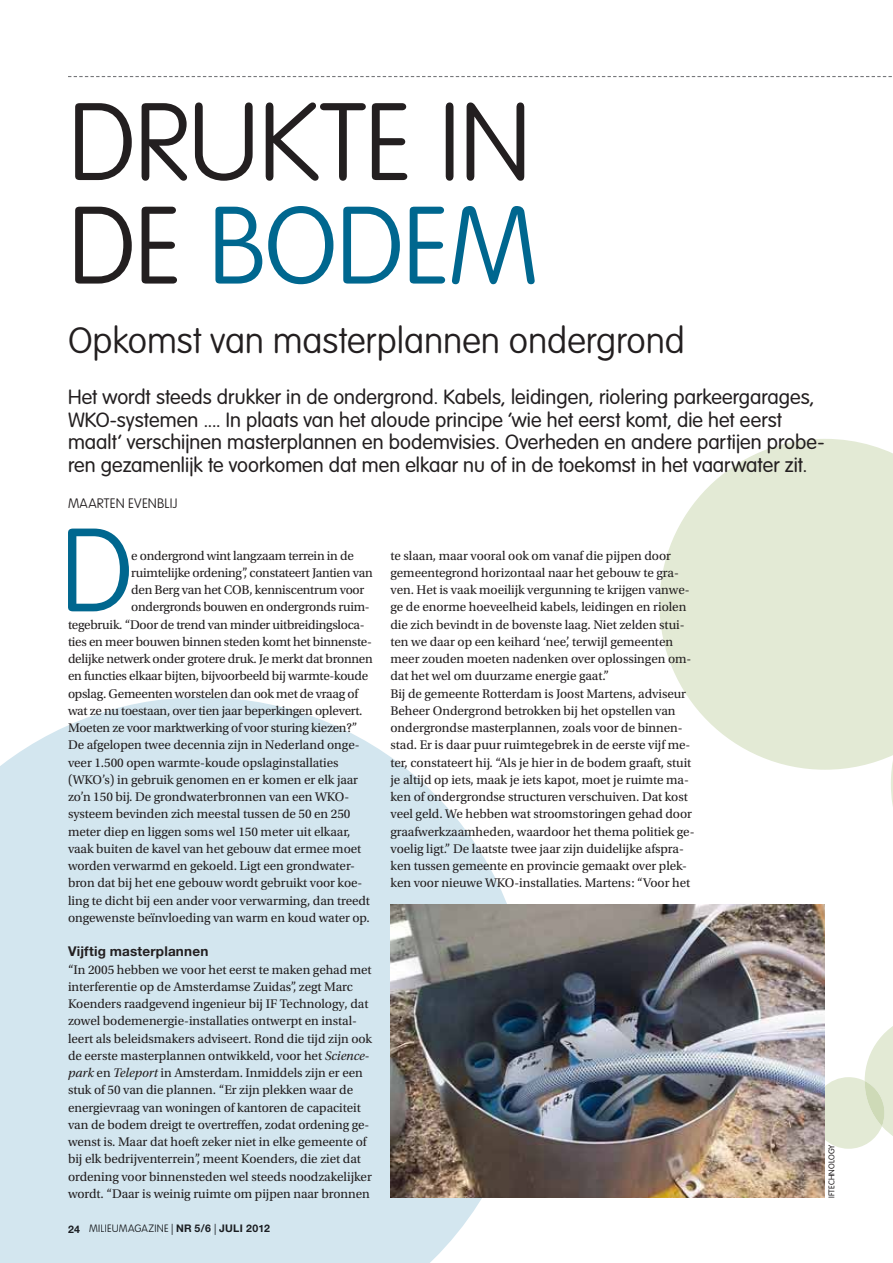
<style>
.page{position:relative;width:893px;height:1263px;background:#fff}
.page>*{position:absolute;margin:0;border:0;box-sizing:border-box;transform-origin:0 0}
.t1{font:100 116.25px "VAG Rounded Std";color:#00678f}
.t2{font:100 108px/103.5px "VAG Rounded Std";letter-spacing:-.015em;color:#231f20}
.t3{font:100 36px "VAG Rounded Std";letter-spacing:-.005em;color:#231f20}
.t4{font:300 20.25px/22.5px "VAG Rounded Std";color:#231f20}
.t5{font:700 13.5px "Helvetica Neue LT Std";letter-spacing:.015em;color:#231f20}
.t6{font:100 13.5px "VAG Rounded Std";letter-spacing:.015em;color:#231f20}
.t7{font:13.2px/17.2px "Utopia Std";letter-spacing:-.005em;color:#231f20}
.t8{font:100 10.5px "VAG Rounded Std";letter-spacing:.025em;color:#1a1d21}
.t9{font:700 10.5px "Helvetica Neue LT Std";color:#231f20}
.t10{font:300 8.25px "VAG Rounded Std";letter-spacing:.01em;color:#231f20}
.s1{color:#00678f}
.s2{font-style:italic}
.s3{font-family:"Helvetica Neue LT Std";font-weight:700;color:#231f20}
.s4{color:#231f20}
.s5{font-family:"Helvetica Neue LT Std";font-weight:700}
</style>
<div class="page">
<svg style="left:68px;top:76px;width:824px;height:1px"></svg>
<svg style="left:659px;top:439px;width:234px;height:331px;fill:#e3ead5"></svg>
<svg style="left:891px;top:743px;width:2px;height:63px"></svg>
<svg style="left:825px;top:1026px;width:68px;height:123px"></svg>
<svg style="left:0;top:697px;width:530px;height:566px;background:#d8e8f0"></svg>
<div style="left:68px;top:1225px;width:12px;height:8px;background:#d3e6ef"></div>
<div style="left:89px;top:1225px;width:8px;height:7px;background:#d3e6ef"></div>
<svg style="left:99px;top:1225px;width:12px;height:7px"></svg>
<div style="left:112px;top:1225px;width:6px;height:7px;background:#d3e6ef"></div>
<div style="left:119px;top:1225px;width:8px;height:7px;background:#d3e6ef"></div>
<div style="left:128px;top:1225px;width:6px;height:7px;background:#d3e6ef"></div>
<div style="left:135px;top:1225px;width:6px;height:7px;background:#d3e6ef"></div>
<div style="left:142px;top:1225px;width:6px;height:7px;background:#d3e6ef"></div>
<svg style="left:149px;top:1225px;width:7px;height:7px"></svg>
<div style="left:157px;top:1225px;width:6px;height:7px;background:#d3e6ef"></div>
<div style="left:165px;top:1224px;width:9px;height:11px;background:#d3e6ef"></div>
<div style="left:177px;top:1225px;width:6px;height:7px;background:#d3e6ef"></div>
<div style="left:185px;top:1225px;width:7px;height:7px;background:#d3e6ef"></div>
<div style="left:195px;top:1225px;width:16px;height:7px;background:#d3e6ef"></div>
<hr style="left:212px;top:1224px;width:4px;height:11px;background:#d3e6ef">
<div style="left:219px;top:1225px;width:24px;height:7px;background:#d3e6ef"></div>
<svg style="left:247px;top:1225px;width:16px;height:7px"></svg>
<div style="left:264px;top:1225px;width:6px;height:7px;background:#d3e6ef"></div>
<img style="left:390px;top:905px;width:435px;height:293px">
<p class="t2" style="left:68px;top:101px;width:472px">DRUKTE IN<br>DE <span class="s1">BODEM</span></p>
<p class="t3" style="left:68px;top:327px;width:618px">Opkomst van masterplannen ondergrond</p>
<p class="t4" style="left:68px;top:388px;width:758px">Het wordt steeds drukker in de ondergrond. Kabels, leidingen, riolering parkeergarages, WKO-systemen .... In plaats van het aloude principe ‘wie het eerst komt, die het eerst maalt’ verschijnen masterplannen en bodemvisies. Overheden en andere partijen probe&shy;ren gezamenlijk te voorkomen dat men elkaar nu of in de toekomst in het vaarwater zit.</p>
<p class="t6" style="left:68px;top:498px;width:111px">MAARTEN EVENBLIJ</p>
<p class="t1" style="left:60px;top:528px;width:75px">D</p>
<p class="t7" style="left:131px;top:548px;width:224px">e ondergrond wint langzaam terrein in de</p>
<p class="t7" style="left:131px;top:565px;width:243px">ruimtelijke ordening”, constateert Jantien van</p>
<p class="t7" style="left:131px;top:582px;width:235px">den Berg van het COB, kenniscentrum voor</p>
<p class="t7" style="left:131px;top:600px;width:240px">ondergronds bouwen en ondergronds ruim-</p>
<p class="t7" style="left:68px;top:617px;width:298px">tegebruik. “Door de trend van minder uitbreidingsloca-</p>
<p class="t7" style="left:68px;top:634px;width:305px">ties en meer bouwen binnen steden komt het binnenste-</p>
<p class="t7" style="left:68px;top:651px;width:306px">delijke netwerk onder grotere druk. Je merkt dat bronnen</p>
<p class="t7" style="left:68px;top:669px;width:302px">en functies elkaar bijten, bijvoorbeeld bij warmte-koude</p>
<p class="t7" style="left:68px;top:686px;width:292px">opslag. Gemeenten worstelen dan ook met de vraag of</p>
<p class="t7" style="left:68px;top:703px;width:296px">wat ze nu toestaan, over tien jaar beperkingen oplevert.</p>
<p class="t7" style="left:68px;top:720px;width:291px">Moeten ze voor marktwerking of voor sturing kiezen?”</p>
<p class="t7" style="left:68px;top:738px;width:293px">De afgelopen twee decennia zijn in Nederland onge-</p>
<p class="t7" style="left:68px;top:755px;width:272px">veer 1.500 open warmte-koude opslaginstallaties</p>
<p class="t7" style="left:68px;top:772px;width:292px">(WKO’s) in gebruik genomen en er komen er elk jaar</p>
<p class="t7" style="left:68px;top:789px;width:283px">zo’n 150 bij. De grondwaterbronnen van een WKO-</p>
<p class="t7" style="left:68px;top:807px;width:284px">systeem bevinden zich meestal tussen de 50 en 250</p>
<p class="t7" style="left:68px;top:824px;width:284px">meter diep en liggen soms wel 150 meter uit elkaar,</p>
<p class="t7" style="left:68px;top:841px;width:295px">vaak buiten de kavel van het gebouw dat ermee moet</p>
<p class="t7" style="left:68px;top:858px;width:289px">worden verwarmd en gekoeld. Ligt een grondwater-</p>
<p class="t7" style="left:68px;top:876px;width:296px">bron dat bij het ene gebouw wordt gebruikt voor koe-</p>
<p class="t7" style="left:68px;top:893px;width:304px">ling te dicht bij een ander voor verwarming, dan treedt</p>
<p class="t7" style="left:68px;top:910px;width:303px">ongewenste beïnvloeding van warm en koud water op.</p>
<p class="t5" style="left:68px;top:947px;width:142px">Vijftig masterplannen</p>
<p class="t7" style="left:68px;top:962px;width:306px">“In 2005 hebben we voor het eerst te maken gehad met interferentie op de Amsterdamse Zuidas”, zegt Marc Koenders raadgevend ingenieur bij IF Technology, dat zowel bodemenergie-installaties ontwerpt en instal&shy;leert als beleidsmakers adviseert. Rond die tijd zijn ook de eerste masterplannen ontwikkeld, voor het <span class="s2">Science&shy;park</span> en <span class="s2">Teleport</span> in Amsterdam. Inmiddels zijn er een stuk of 50 van die plannen. “Er zijn plekken waar de energievraag van woningen of kantoren de capaciteit van de bodem dreigt te overtreffen, zodat ordening ge&shy;wenst is. Maar dat hoeft zeker niet in elke gemeente of bij elk bedrijventerrein”, meent Koenders, die ziet dat ordening voor binnensteden wel steeds noodzakelijker wordt. “Daar is weinig ruimte om pijpen naar bronnen</p>
<p class="t7" style="left:390px;top:548px;width:306px">te slaan, maar vooral ook om vanaf die pijpen door gemeentegrond horizontaal naar het gebouw te gra&shy;ven. Het is vaak moeilijk vergunning te krijgen vanwe&shy;ge de enorme hoeveelheid kabels, leidingen en riolen die zich bevindt in de bovenste laag. Niet zelden stui&shy;ten we daar op een keihard ‘nee’, terwijl gemeenten meer zouden moeten nadenken over oplossingen om&shy;dat het wel om duurzame energie gaat.”<br>Bij de gemeente Rotterdam is Joost Martens, adviseur Beheer Ondergrond betrokken bij het opstellen van ondergrondse masterplannen, zoals voor de binnen&shy;stad. Er is daar puur ruimtegebrek in de eerste vijf me&shy;ter, constateert hij. “Als je hier in de bodem graaft, stuit je altijd op iets, maak je iets kapot, moet je ruimte ma&shy;ken of ondergrondse structuren verschuiven. Dat kost veel geld. We hebben wat stroomstoringen gehad door graafwerkzaamheden, waardoor het thema politiek ge&shy;voelig ligt.” De laatste twee jaar zijn duidelijke afspra&shy;ken tussen gemeente en provincie gemaakt over plek&shy;ken voor nieuwe WKO-installaties. Martens: “Voor het</p>
<p class="t10" style="left:828px;top:1198px;width:55px;rotate:-90deg">IFTECHNOLOGY</p>
<p class="t9" style="left:68px;top:1225px;width:13px">24</p>
<p class="t8" style="left:89px;top:1225px;width:183px">MILIEUMAGAZINE | <span class="s3">NR 5/6</span> <span class="s4">|</span> <span class="s5">JULI 2012</span></p>
</div>
